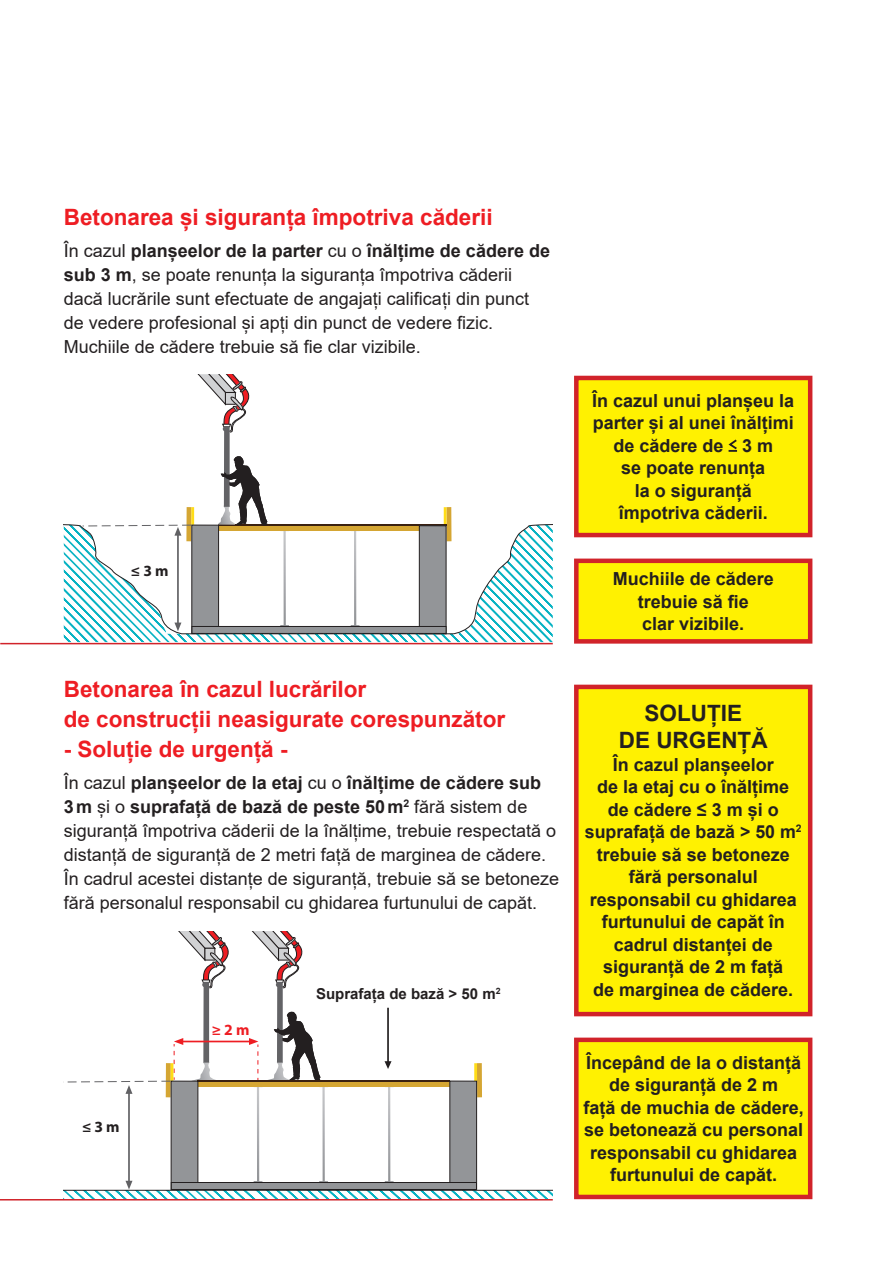
<style>
.page{position:relative;width:893px;height:1263px;background:#fff}
.page>*{position:absolute;margin:0;border:0;box-sizing:border-box;transform-origin:0 0}
.t1{font:700 22.5px/30px "Arial";color:#ee1d23}
.t2{font:700 22.5px/27px "Arial";color:#231f20;text-align:center}
.t3{font:18px/24px "Arial";color:#231f20}
.t4{font:700 18px/22.5px "Arial";color:#231f20;text-align:center}
.t5{font:700 15.6px "Myriad Pro";color:#231f20}
.t6{font:700 15.6px "Myriad Pro";color:#ee1d23}
.t7{font:700 15px "Arial";color:#231f20}
.s1{font-weight:700}
</style>
<div class="page">
<div style="left:446px;top:507px;width:5px;height:34px;background:#d5a633"></div>
<svg style="left:444px;top:507px;width:2px;height:15px"></svg>
<svg style="left:186px;top:374px;width:81px;height:148px"></svg>
<svg style="left:64px;top:635px;width:489px;height:7px"></svg>
<svg style="left:64px;top:522px;width:489px;height:113px"></svg>
<svg style="left:64px;top:931px;width:489px;height:268px"></svg>
<hr style="left:0;top:643px;width:553px;height:1px;background:#d1232a">
<hr style="left:0;top:1199px;width:553px;height:1px;background:#d1232a">
<div style="left:574px;top:685px;width:238px;height:331px;background:#fff101;border:4px solid #d1232a"></div>
<div style="left:574px;top:559px;width:238px;height:85px;background:#fff101;border:4px solid #d1232a"></div>
<div style="left:574px;top:376px;width:238px;height:161px;background:#fff101;border:4px solid #d1232a"></div>
<div style="left:574px;top:1037px;width:238px;height:162px;background:#fff101;border:4px solid #d1232a"></div>
<svg style="left:728px;top:439px;width:10px;height:13px"></svg>
<p class="t1" style="left:64px;top:202px;width:430px">Betonarea și siguranța împotriva căderii</p>
<p class="t3" style="left:64px;top:239px;width:488px">În cazul <span class="s1">planșeelor de la parter</span> cu o <span class="s1">înălțime de cădere de sub 3 m</span>, se poate renunța la siguranța împotriva căderii dacă lucrările sunt efectuate de angajați calificați din punct de vedere profesional și apți din punct de vedere fizic.<br>Muchiile de cădere trebuie să fie clar vizibile.</p>
<p class="t5" style="left:131px;top:561px;width:39px">≤ 3 m</p>
<p class="t1" style="left:64px;top:674px;width:443px">Betonarea în cazul lucrărilor<br>de construcții neasigurate corespunzător</p>
<p class="t1" style="left:64px;top:734px;width:225px">- Soluție de urgență -</p>
<p class="t3" style="left:64px;top:771px;width:497px">În cazul <span class="s1">planșeelor de la etaj</span> cu o <span class="s1">înălțime de cădere sub 3m</span> și o <span class="s1">suprafață de bază de peste 50m</span><sup>2</sup> fără sistem de siguranță împotriva căderii de la înălțime, trebuie respectată o distanță de siguranță de 2 metri față de marginea de cădere.<br>În cadrul acestei distanțe de siguranță, trebuie să se betoneze fără personalul responsabil cu ghidarea furtunului de capăt.</p>
<p class="t5" style="left:82px;top:1117px;width:39px">≤ 3 m</p>
<p class="t6" style="left:212px;top:1020px;width:39px">≥ 2 m</p>
<p class="t7" style="left:316px;top:983px;width:186px">Suprafața de bază &gt; 50 m<sup>2</sup></p>
<p class="t4" style="left:592px;top:389px;width:204px">În cazul unui planșeu la parter și al unei înălțimi de cădere de 3 m<br>se poate renunța<br>la o siguranță împotriva căderii.</p>
<p class="t4" style="left:613px;top:568px;width:163px">Muchiile de cădere trebuie să fie<br>clar vizibile.</p>
<p class="t2" style="left:619px;top:700px;width:150px">SOLUȚIE<br>DE URGENȚĂ</p>
<p class="t4" style="left:585px;top:753px;width:218px">În cazul planșeelor<br>de la etaj cu o înălțime de cădere ≤ 3 m și o suprafață de bază &gt; 50 m<sup>2 </sup>trebuie să se betoneze fără personalul responsabil cu ghidarea furtunului de capăt în cadrul distanței de siguranță de 2 m față<br>de marginea de cădere.</p>
<p class="t4" style="left:584px;top:1051px;width:222px">Începând de la o distanță de siguranță de 2 m<br>față de muchia de cădere, se betonează cu personal responsabil cu ghidarea furtunului de capăt.</p>
</div>
